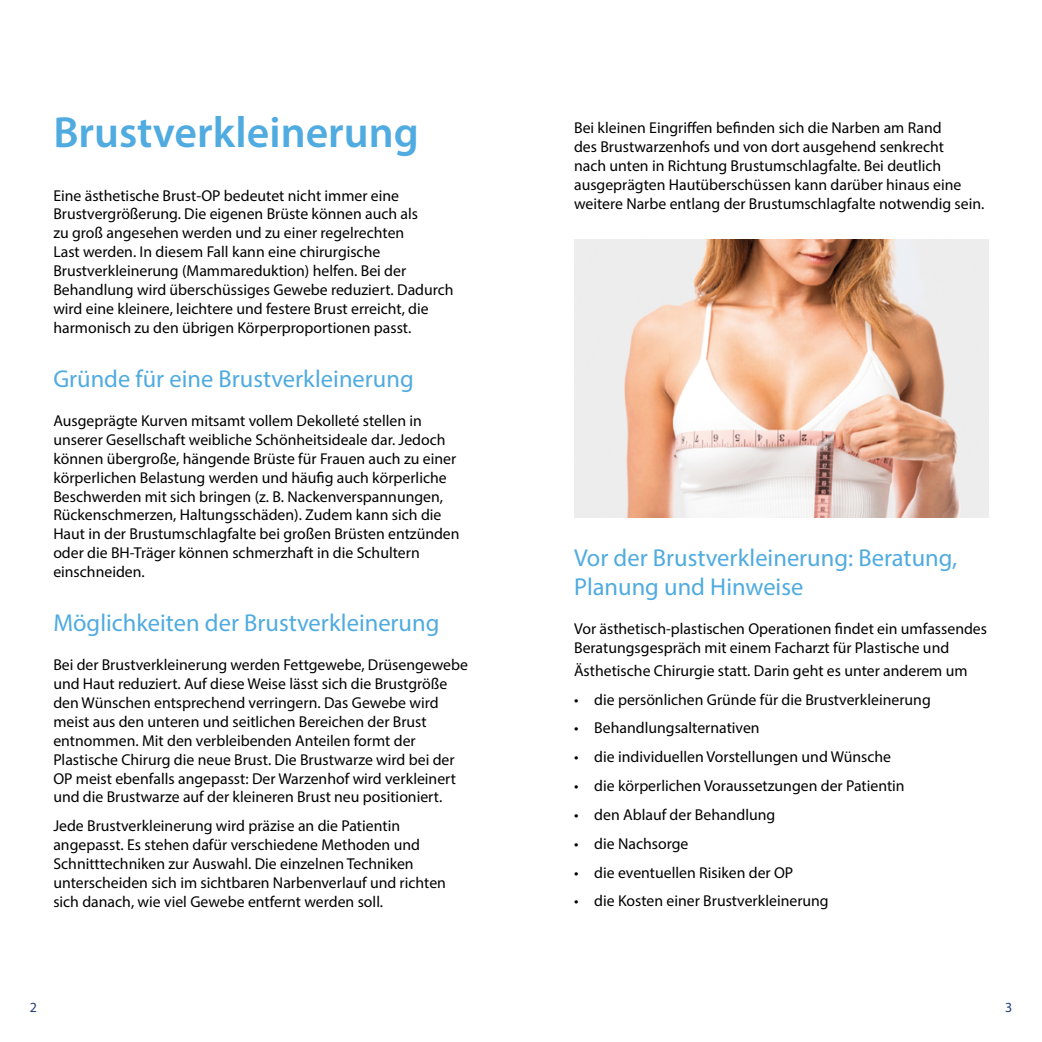
<style>
.page{position:relative;width:1042px;height:1042px;background:#fff}
.page>*{position:absolute;margin:0;border:0;box-sizing:border-box;transform-origin:0 0}
.Hauptüberschrift{font:600 43.75px "Myriad Pro";color:#4fabe0}
.Zwischenüberschrift{font:24.5px/29.4px "Myriad Pro";color:#4fabe0}
.Copytext{font:15.75px/18.9px "Myriad Pro";color:#000}
.t1{font:14px "Myriad Pro";color:#233e7b}
</style>
<div class="page">
<img style="left:574px;top:239px;width:414px;height:278px">
<p class="Hauptüberschrift" style="left:53px;top:104px;width:367px">Brustverkleinerung</p>
<p class="Copytext" style="left:53px;top:186px;width:402px">Eine ästhetische Brust-OP bedeutet nicht immer eine Brustvergrößerung. Die eigenen Brüste können auch als<br>zu groß angesehen werden und zu einer regelrechten<br>Last werden. In diesem Fall kann eine chirurgische Brustverkleinerung (Mammareduktion) helfen. Bei der Behandlung wird überschüssiges Gewebe reduziert. Dadurch wird eine kleinere, leichtere und festere Brust erreicht, die harmonisch zu den übrigen Körperproportionen passt.</p>
<p class="Zwischenüberschrift" style="left:53px;top:364px;width:362px">Gründe für eine Brustverkleinerung</p>
<p class="Copytext" style="left:53px;top:411px;width:408px">Ausgeprägte Kurven mitsamt vollem Dekolleté stellen in unserer Gesellschaft weibliche Schönheitsideale dar. Jedoch können übergroße, hängende Brüste für Frauen auch zu einer körperlichen Belastung werden und häufig auch körperliche Beschwerden mit sich bringen (z. B. Nackenverspannungen, Rückenschmerzen, Haltungsschäden). Zudem kann sich die Haut in der Brustumschlagfalte bei großen Brüsten entzünden oder die BH-Träger können schmerzhaft in die Schultern einschneiden.</p>
<p class="Zwischenüberschrift" style="left:53px;top:608px;width:388px">Möglichkeiten der Brustverkleinerung</p>
<p class="Copytext" style="left:53px;top:655px;width:416px">Bei der Brustverkleinerung werden Fettgewebe, Drüsengewebe und Haut reduziert. Auf diese Weise lässt sich die Brustgröße den Wünschen entsprechend verringern. Das Gewebe wird meist aus den unteren und seitlichen Bereichen der Brust entnommen. Mit den verbleibenden Anteilen formt der Plastische Chirurg die neue Brust. Die Brustwarze wird bei der OP meist ebenfalls angepasst: Der Warzenhof wird verkleinert und die Brustwarze auf der kleineren Brust neu positioniert.</p>
<p class="Copytext" style="left:53px;top:816px;width:394px">Jede Brustverkleinerung wird präzise an die Patientin angepasst. Es stehen dafür verschiedene Methoden und Schnitttechniken zur Auswahl. Die einzelnen Techniken unterscheiden sich im sichtbaren Narbenverlauf und richten sich danach, wie viel Gewebe entfernt werden soll.</p>
<p class="Copytext" style="left:574px;top:118px;width:412px">Bei kleinen Eingriffen befinden sich die Narben am Rand<br>des Brustwarzenhofs und von dort ausgehend senkrecht<br>nach unten in Richtung Brustumschlagfalte. Bei deutlich ausgeprägten Hautüberschüssen kann darüber hinaus eine weitere Narbe entlang der Brustumschlagfalte notwendig sein.</p>
<p class="Zwischenüberschrift" style="left:574px;top:542px;width:385px">Vor der Brustverkleinerung: Beratung,<br>Planung und Hinweise</p>
<p class="Copytext" style="left:574px;top:619px;width:414px">Vor ästhetisch-plastischen Operationen findet ein umfassendes<br>Beratungsgespräch mit einem Facharzt für Plastische und</p>
<p class="Copytext" style="left:574px;top:661px;width:395px">Ästhetische Chirurgie statt. Darin geht es unter anderem um</p>
<p class="Copytext" style="left:574px;top:689px;width:358px">• die persönlichen Gründe für die Brustverkleinerung</p>
<p class="Copytext" style="left:574px;top:718px;width:187px">• Behandlungsalternativen</p>
<p class="Copytext" style="left:574px;top:747px;width:318px">• die individuellen Vorstellungen und Wünsche</p>
<p class="Copytext" style="left:574px;top:776px;width:332px">• die körperlichen Voraussetzungen der Patientin</p>
<p class="Copytext" style="left:574px;top:805px;width:203px">• den Ablauf der Behandlung</p>
<p class="Copytext" style="left:574px;top:834px;width:116px">• die Nachsorge</p>
<p class="Copytext" style="left:574px;top:862px;width:221px">• die eventuellen Risiken der OP</p>
<p class="Copytext" style="left:574px;top:891px;width:256px">• die Kosten einer Brustverkleinerung</p>
<p class="t1" style="left:30px;top:999px;width:9px">2</p>
<p class="t1" style="left:1005px;top:999px;width:9px">3</p>
</div>
